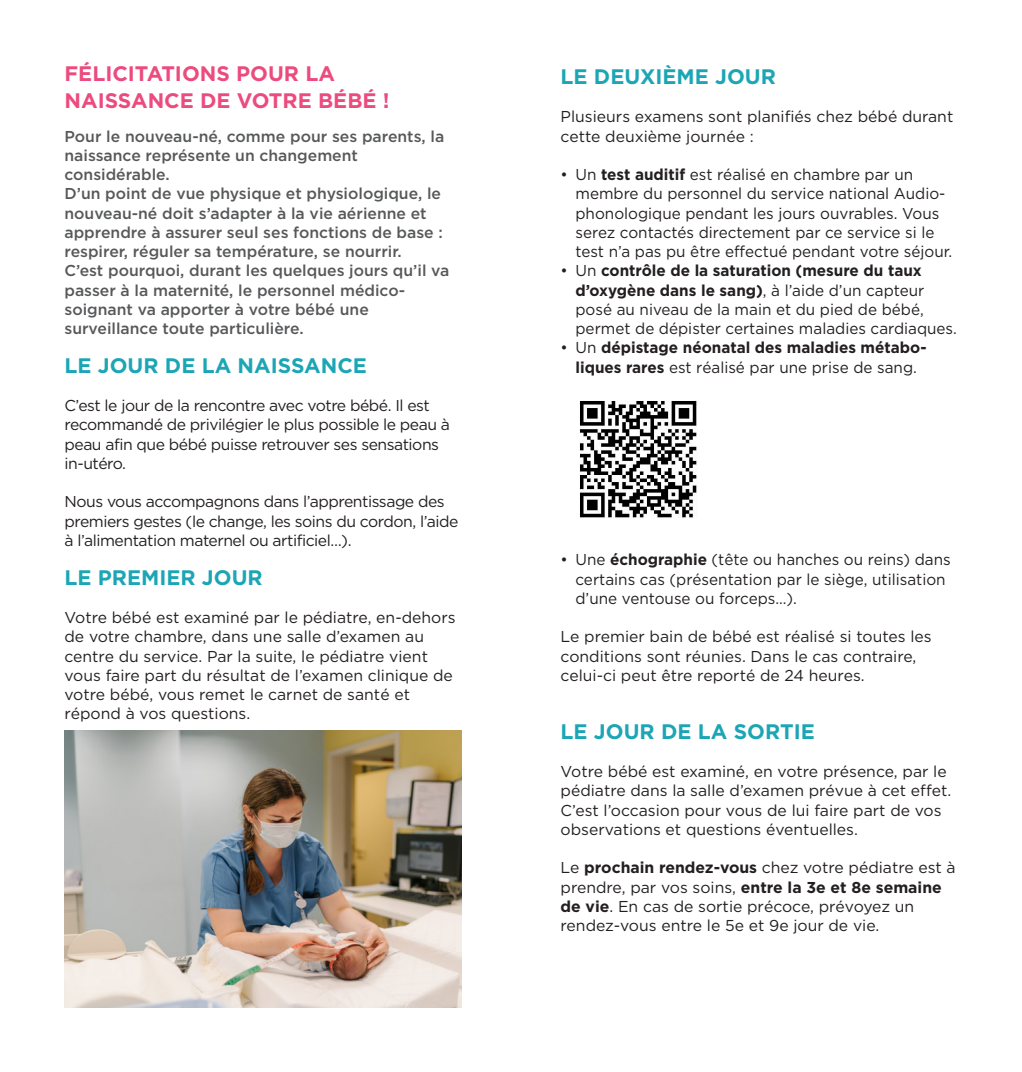
<style>
.page{position:relative;width:1022px;height:1072px;background:#fff}
.page>*{position:absolute;margin:0;border:0;box-sizing:border-box;transform-origin:0 0}
._01_H2_blau{font:700 21px "Gotham";color:#1ca6b5}
._01_H2_Pantone205{font:700 21px/26.2px "Gotham";color:#ec4b80}
._02_body{font:15.75px/19.2px "Gotham";color:#231f20}
._02_body_secondparag{font:15.75px/19.2px "Gotham";letter-spacing:-.015em;color:#231f20}
._02_body-2{font:500 15.75px/19.2px "Gotham";color:#57585a}
.t1{font:700 15.75px/19.2px "Gotham";color:#231f20;text-align:center}
.s1{font-weight:700}
.s2{font-weight:400}
</style>
<div class="page">
<img style="left:64px;top:730px;width:397px;height:277px">
<img style="left:579px;top:400px;width:118px;height:118px">
<p class="_01_H2_Pantone205" style="left:64px;top:61px;width:327px">FÉLICITATIONS POUR LA<br>NAISSANCE DE VOTRE BÉBÉ !</p>
<p class="_02_body-2" style="left:64px;top:126px;width:381px">Pour le nouveau-né, comme pour ses parents, la naissance représente un changement considérable.</p>
<p class="_02_body-2" style="left:64px;top:184px;width:380px">D’un point de vue physique et physiologique, le nouveau-né doit s’adapter à la vie aérienne et apprendre à assurer seul ses fonctions de base : respirer, réguler sa température, se nourrir.</p>
<p class="_02_body-2" style="left:64px;top:261px;width:386px">C’est pourquoi, durant les quelques jours qu’il va passer à la maternité, le personnel médico&shy;soignant va apporter à votre bébé une surveillance toute particulière.</p>
<p class="_01_H2_blau" style="left:64px;top:351px;width:304px">LE JOUR DE LA NAISSANCE</p>
<p class="_02_body_secondparag" style="left:64px;top:396px;width:387px">C’est le jour de la rencontre avec votre bébé. Il est recommandé de privilégier le plus possible le peau à peau afin que bébé puisse retrouver ses sensations in-utéro.</p>
<p class="_02_body_secondparag" style="left:64px;top:492px;width:395px">Nous vous accompagnons dans l’apprentissage des premiers gestes (le change, les soins du cordon, l’aide à l’alimentation maternel ou artificiel…).</p>
<p class="_01_H2_blau" style="left:64px;top:563px;width:200px">LE PREMIER JOUR</p>
<p class="_02_body" style="left:64px;top:607px;width:393px">Votre bébé est examiné par le pédiatre, en-dehors de votre chambre, dans une salle d’examen au centre du service. Par la suite, le pédiatre vient vous faire part du résultat de l’examen clinique de votre bébé, vous remet le carnet de santé et répond à vos questions.</p>
<p class="_01_H2_blau" style="left:561px;top:62px;width:217px">LE DEUXIÈME JOUR</p>
<p class="_02_body" style="left:561px;top:107px;width:394px">Plusieurs examens sont planifiés chez bébé durant cette deuxième journée :</p>
<p class="_02_body" style="left:575px;top:165px;width:378px;text-indent:-15px">• Un <span class="s1">test auditif</span> est réalisé en chambre par un membre du personnel du service national Audio&shy;phonologique pendant les jours ouvrables. Vous serez contactés directement par ce service si le test n’a pas pu être effectué pendant votre séjour.</p>
<p class="_02_body" style="left:575px;top:261px;width:383px;text-indent:-15px">• Un <span class="s1">contrôle de la saturation (mesure du taux d’oxygène dans le sang)</span>, à l’aide d’un capteur posé au niveau de la main et du pied de bébé, permet de dépister certaines maladies cardiaques.</p>
<p class="t1" style="left:561px;top:338px;width:367px"><span class="s2">• Un</span> dépistage néonatal des maladies métabo&shy;liques rares <span class="s2">est réalisé par une prise de sang.</span></p>
<p class="_02_body" style="left:575px;top:550px;width:377px;text-indent:-15px">• Une <span class="s1">échographie</span> (tête ou hanches ou reins) dans certains cas (présentation par le siège, utilisation d’une ventouse ou forceps…).</p>
<p class="_02_body_secondparag" style="left:561px;top:627px;width:373px">Le premier bain de bébé est réalisé si toutes les conditions sont réunies. Dans le cas contraire, celui-ci peut être reporté de 24 heures.</p>
<p class="_01_H2_blau" style="left:561px;top:717px;width:256px">LE JOUR DE LA SORTIE</p>
<p class="_02_body_secondparag" style="left:561px;top:761px;width:392px">Votre bébé est examiné, en votre présence, par le pédiatre dans la salle d’examen prévue à cet effet.<br>C’est l’occasion pour vous de lui faire part de vos observations et questions éventuelles.</p>
<p class="_02_body_secondparag" style="left:561px;top:858px;width:397px">Le <span class="s1">prochain rendez-vous</span> chez votre pédiatre est à prendre, par vos soins, <span class="s1">entre la 3e et 8e semaine de vie</span>. En cas de sortie précoce, prévoyez un rendez-vous entre le 5e et 9e jour de vie.</p>
</div>
